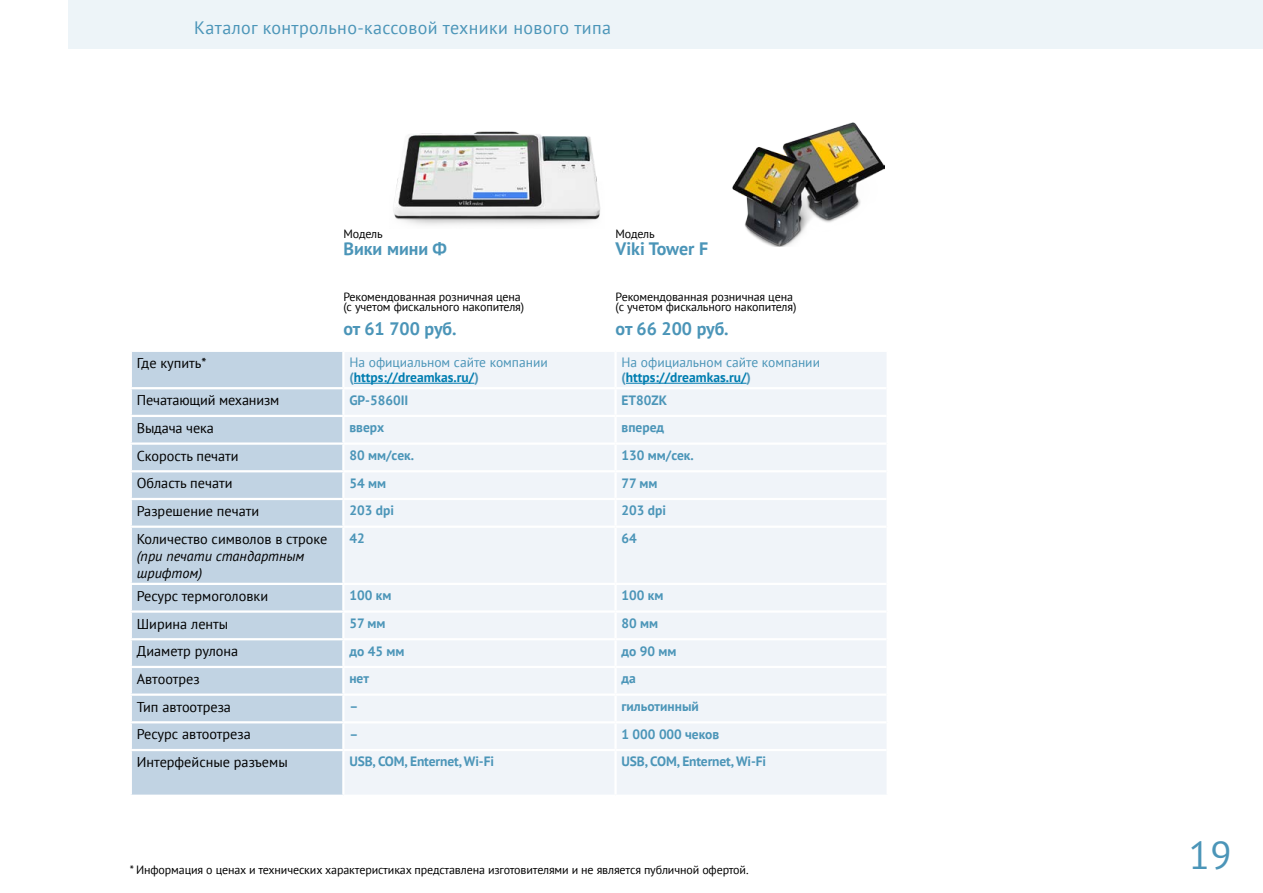
<style>
.page{position:relative;width:1263px;height:893px;background:#fff}
.page>*{position:absolute;margin:0;border:0;box-sizing:border-box;transform-origin:0 0}
.t1{font:38.7px "PT Sans";color:#4b95b8}
.t2{font:18px "PT Sans";letter-spacing:.02em;color:#4b95b8}
.t3{font:700 18px "PT Sans";color:#4b95b8}
.t4{font:14.25px "PT Sans";color:#000}
.t5{font:italic 14.25px/17.1px "PT Sans";color:#000}
.t6{font:700 13.5px "PT Sans";color:#4b95b8}
.t7{font:13.5px/15px "PT Sans";color:#4b95b8}
.t8{font:12px/10.5px "PT Sans";letter-spacing:-.01em;color:#000}
.s1{font-weight:700}
.s2{font-weight:700;color:#007db0}
</style>
<div class="page">
<div style="left:68px;top:0;width:1195px;height:49px;background:#edf4f8"></div>
<div style="left:132px;top:352px;width:210px;height:443px;background:#c1d3e3"></div>
<div style="left:345px;top:352px;width:541px;height:442px;background:#f0f4f9"></div>
<hr style="left:130px;top:387px;width:213px;height:2px;background:#fff">
<hr style="left:130px;top:415px;width:213px;height:2px;background:#fff">
<hr style="left:130px;top:442px;width:213px;height:3px;background:#fff">
<hr style="left:130px;top:470px;width:213px;height:2px;background:#fff">
<hr style="left:130px;top:498px;width:213px;height:2px;background:#fff">
<hr style="left:130px;top:526px;width:213px;height:2px;background:#fff">
<hr style="left:130px;top:583px;width:213px;height:2px;background:#fff">
<hr style="left:130px;top:610px;width:213px;height:3px;background:#fff">
<hr style="left:130px;top:638px;width:213px;height:2px;background:#fff">
<hr style="left:130px;top:666px;width:213px;height:2px;background:#fff">
<hr style="left:130px;top:693px;width:213px;height:3px;background:#fff">
<hr style="left:130px;top:721px;width:213px;height:2px;background:#fff">
<hr style="left:130px;top:749px;width:213px;height:2px;background:#fff">
<hr style="left:343px;top:387px;width:272px;height:2px;background:#fff">
<hr style="left:615px;top:387px;width:271px;height:2px;background:#fff">
<hr style="left:614px;top:389px;width:3px;height:26px;background:#fff">
<hr style="left:343px;top:415px;width:272px;height:2px;background:#fff">
<hr style="left:615px;top:415px;width:271px;height:2px;background:#fff">
<hr style="left:614px;top:417px;width:3px;height:25px;background:#fff">
<hr style="left:343px;top:442px;width:272px;height:3px;background:#fff">
<hr style="left:615px;top:442px;width:271px;height:3px;background:#fff">
<hr style="left:614px;top:445px;width:3px;height:25px;background:#fff">
<hr style="left:343px;top:470px;width:272px;height:2px;background:#fff">
<hr style="left:615px;top:470px;width:271px;height:2px;background:#fff">
<hr style="left:614px;top:472px;width:3px;height:26px;background:#fff">
<hr style="left:343px;top:498px;width:272px;height:2px;background:#fff">
<hr style="left:615px;top:498px;width:271px;height:2px;background:#fff">
<hr style="left:614px;top:500px;width:3px;height:26px;background:#fff">
<hr style="left:343px;top:526px;width:272px;height:2px;background:#fff">
<hr style="left:615px;top:526px;width:271px;height:2px;background:#fff">
<hr style="left:614px;top:528px;width:3px;height:55px;background:#fff">
<hr style="left:343px;top:583px;width:272px;height:2px;background:#fff">
<hr style="left:615px;top:583px;width:271px;height:2px;background:#fff">
<hr style="left:614px;top:585px;width:3px;height:25px;background:#fff">
<hr style="left:343px;top:610px;width:272px;height:3px;background:#fff">
<hr style="left:615px;top:610px;width:271px;height:3px;background:#fff">
<hr style="left:614px;top:613px;width:3px;height:25px;background:#fff">
<hr style="left:343px;top:638px;width:272px;height:2px;background:#fff">
<hr style="left:615px;top:638px;width:271px;height:2px;background:#fff">
<hr style="left:614px;top:640px;width:3px;height:26px;background:#fff">
<hr style="left:343px;top:666px;width:272px;height:2px;background:#fff">
<hr style="left:615px;top:666px;width:271px;height:2px;background:#fff">
<hr style="left:614px;top:668px;width:3px;height:25px;background:#fff">
<hr style="left:343px;top:693px;width:272px;height:3px;background:#fff">
<hr style="left:615px;top:693px;width:271px;height:3px;background:#fff">
<hr style="left:614px;top:696px;width:3px;height:25px;background:#fff">
<hr style="left:343px;top:721px;width:272px;height:2px;background:#fff">
<hr style="left:615px;top:721px;width:271px;height:2px;background:#fff">
<hr style="left:614px;top:723px;width:3px;height:26px;background:#fff">
<hr style="left:343px;top:749px;width:272px;height:2px;background:#fff">
<hr style="left:615px;top:749px;width:271px;height:2px;background:#fff">
<hr style="left:614px;top:751px;width:3px;height:44px;background:#fff">
<hr style="left:614px;top:352px;width:3px;height:35px;background:#fff">
<hr style="left:354px;top:383px;width:120px;height:1px;background:#007db0">
<hr style="left:626px;top:383px;width:120px;height:1px;background:#007db0">
<img style="left:393px;top:131px;width:208px;height:94px">
<img style="left:732px;top:123px;width:153px;height:124px">
<h2 class="t2" style="left:194px;top:17px;width:418px">Каталог контрольно-кассовой техники нового типа</h2>
<p class="t8" style="left:343px;top:228px;width:41px">Модель</p>
<p class="t8" style="left:615px;top:228px;width:41px">Модель</p>
<h2 class="t3" style="left:343px;top:237px;width:105px">Вики мини Ф</h2>
<h2 class="t3" style="left:615px;top:237px;width:94px">Viki Tower F</h2>
<p class="t8" style="left:343px;top:291px;width:182px">Рекомендованная розничная цена (с учетом фискального накопителя)</p>
<p class="t8" style="left:615px;top:291px;width:182px">Рекомендованная розничная цена (с учетом фискального накопителя)</p>
<h2 class="t3" style="left:343px;top:317px;width:115px">от 61 700 руб.</h2>
<h2 class="t3" style="left:615px;top:317px;width:115px">от 66 200 руб.</h2>
<p class="t4" style="left:137px;top:354px;width:71px">Где купить*</p>
<p class="t7" style="left:349px;top:355px;width:200px">На официальном сайте компании <span class="s1">(</span><span class="s2">https://dreamkas.ru/</span><span class="s1">)</span></p>
<p class="t7" style="left:621px;top:355px;width:200px">На официальном сайте компании <span class="s1">(</span><span class="s2">https://dreamkas.ru/</span><span class="s1">)</span></p>
<p class="t4" style="left:137px;top:391px;width:144px">Печатающий механизм</p>
<p class="t6" style="left:349px;top:391px;width:60px">GP-5860II</p>
<p class="t6" style="left:621px;top:391px;width:47px">ET80ZK</p>
<p class="t4" style="left:137px;top:419px;width:79px">Выдача чека</p>
<p class="t6" style="left:349px;top:419px;width:36px">вверх</p>
<p class="t6" style="left:621px;top:419px;width:44px">вперед</p>
<p class="t4" style="left:137px;top:446px;width:103px">Скорость печати</p>
<p class="t6" style="left:349px;top:446px;width:66px">80 мм/cек.</p>
<p class="t6" style="left:621px;top:446px;width:74px">130 мм/сек.</p>
<p class="t4" style="left:137px;top:474px;width:97px">Область печати</p>
<p class="t6" style="left:349px;top:474px;width:38px">54 мм</p>
<p class="t6" style="left:621px;top:474px;width:37px">77 мм</p>
<p class="t4" style="left:137px;top:502px;width:124px">Разрешение печати</p>
<p class="t6" style="left:349px;top:502px;width:46px">203 dpi</p>
<p class="t6" style="left:621px;top:502px;width:46px">203 dpi</p>
<p class="t4" style="left:137px;top:529px;width:192px">Количество символов в строке</p>
<p class="t5" style="left:137px;top:547px;width:169px">(при печати стандартным шрифтом)</p>
<p class="t6" style="left:349px;top:529px;width:17px">42</p>
<p class="t6" style="left:621px;top:529px;width:17px">64</p>
<p class="t4" style="left:137px;top:587px;width:133px">Ресурс термоголовки</p>
<p class="t6" style="left:349px;top:587px;width:43px">100 км</p>
<p class="t6" style="left:621px;top:587px;width:43px">100 км</p>
<p class="t4" style="left:137px;top:614px;width:93px">Ширина ленты</p>
<p class="t6" style="left:349px;top:614px;width:37px">57 мм</p>
<p class="t6" style="left:621px;top:614px;width:38px">80 мм</p>
<p class="t4" style="left:137px;top:642px;width:103px">Диаметр рулона</p>
<p class="t6" style="left:349px;top:642px;width:57px">до 45 мм</p>
<p class="t6" style="left:621px;top:642px;width:57px">до 90 мм</p>
<p class="t4" style="left:137px;top:670px;width:64px">Автоотрез</p>
<p class="t6" style="left:349px;top:670px;width:21px">нет</p>
<p class="t6" style="left:621px;top:670px;width:16px">да</p>
<p class="t4" style="left:137px;top:697px;width:96px">Тип автоотреза</p>
<p class="t6" style="left:349px;top:697px;width:10px">–</p>
<p class="t6" style="left:621px;top:697px;width:79px">гильотинный</p>
<p class="t4" style="left:137px;top:725px;width:115px">Ресурс автоотреза</p>
<p class="t6" style="left:349px;top:725px;width:10px">–</p>
<p class="t6" style="left:621px;top:725px;width:99px">1 000 000 чеков</p>
<p class="t4" style="left:137px;top:753px;width:152px">Интерфейсные разъемы</p>
<p class="t6" style="left:349px;top:753px;width:146px">USB, COM, Enternet, Wi-Fi</p>
<p class="t6" style="left:621px;top:753px;width:146px">USB, COM, Enternet, Wi-Fi</p>
<p class="t8" style="left:130px;top:864px;width:620px">* Информация о ценах и технических характеристиках представлена изготовителями и не является публичной офертой.</p>
<h1 class="t1" style="left:1189px;top:831px;width:45px">19</h1>
</div>
